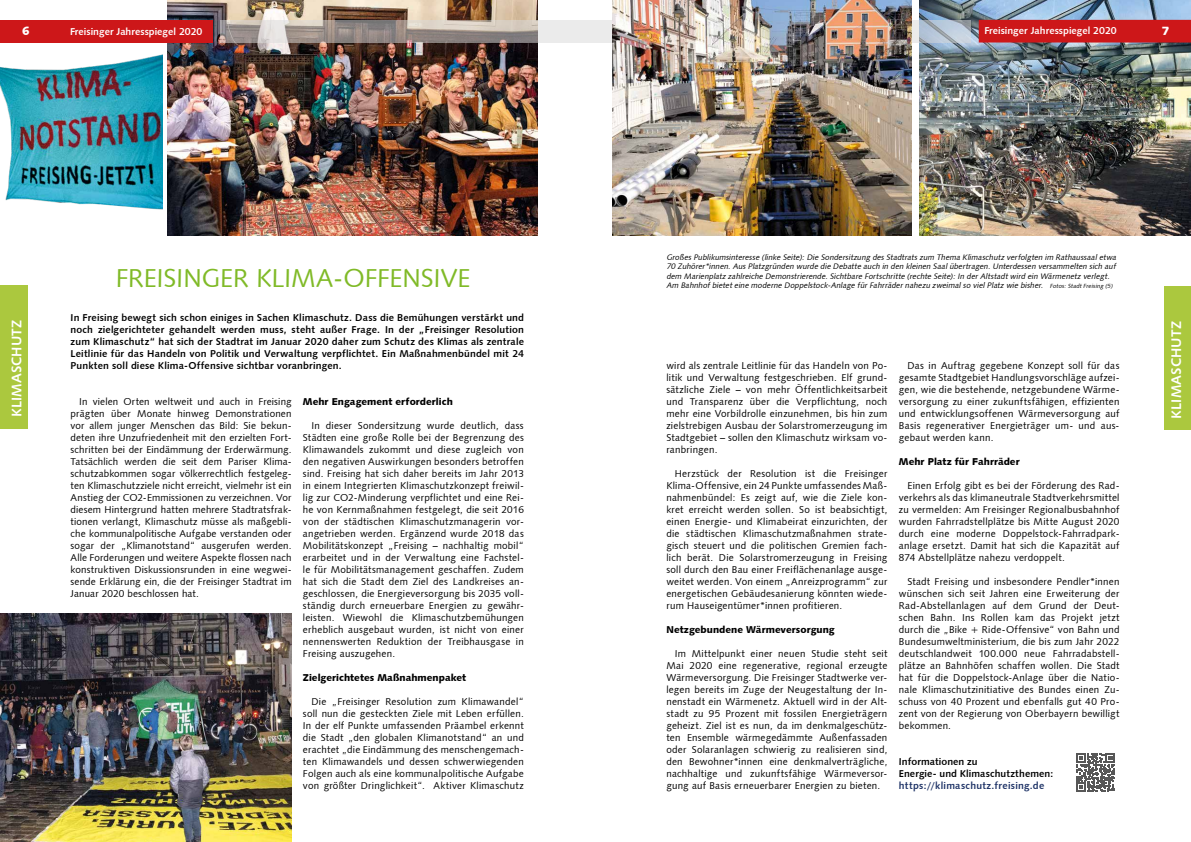
<style>
.page{position:relative;width:1191px;height:842px;background:#fff}
.page>*{position:absolute;margin:0;border:0;box-sizing:border-box;transform-origin:0 0}
.t1{font:26px "Humanist 531 BT Roman A";letter-spacing:-.005em;color:#80ba27}
.t2{font:14px "Humanist 531 BT Bold A";letter-spacing:.01em;color:#fff}
.t3{font:12px "Humanist 531 BT Black A";color:#fff}
.t4{font:10px/12px "Humanist 531 BT Roman A";letter-spacing:.02em;color:#000;text-align:justify}
.t5{font:10px/12px "Humanist 531 BT Bold A";letter-spacing:.01em;color:#000}
.t6{font:10px "Humanist 531 BT Black A";letter-spacing:.005em;color:#000}
.t7{font:10px "Humanist 531 BT Bold A";color:#fff}
.t8{font:10px "Humanist 531 BT Bold A";letter-spacing:.025em;color:#1c3165}
.t9{font:italic 8px/9.6px "Humanist 531 BT Roman A";color:#000}
.s1{font-size:6px}
</style>
<div class="page">
<img style="left:919px;top:0;width:272px;height:235px">
<img style="left:168px;top:0;width:369px;height:235px">
<img style="left:0;top:613px;width:292px;height:229px">
<div style="left:978px;top:20px;width:213px;height:23px;background:#cd1719"></div>
<div style="left:0;top:20px;width:213px;height:23px;background:#cd1719"></div>
<svg style="left:220px;top:20px;width:750px;height:23px;background:#b6b1ae"></svg>
<img style="left:612px;top:0;width:299px;height:235px">
<div style="left:1164px;top:286px;width:27px;height:144px;background:#abc83e"></div>
<div style="left:0;top:285px;width:27px;height:144px;background:#abc83e"></div>
<svg style="left:1076px;top:753px;width:38px;height:39px"></svg>
<img style="left:0;top:54px;width:162px;height:156px">
<p class="t3" style="left:22px;top:24px;width:9px">6</p>
<p class="t7" style="left:70px;top:25px;width:134px">Freisinger Jahresspiegel 2020</p>
<p class="t7" style="left:984px;top:24px;width:134px">Freisinger Jahresspiegel 2020</p>
<p class="t3" style="left:1161px;top:23px;width:9px">7</p>
<h1 class="t1" style="left:116px;top:262px;width:356px">FREISINGER KLIMA-OFFENSIVE</h1>
<p class="t9" style="left:666px;top:252px;width:453px">Großes Publikumsinteresse (linke Seite): Die Sondersitzung des Stadtrats zum Thema Klimaschutz verfolgten im Rathaussaal etwa 70 Zuhörer*innen. Aus Platzgründen wurde die Debatte auch in den kleinen Saal übertragen. Unterdessen versammelten sich auf dem Marienplatz zahlreiche Demonstrierende. Sichtbare Fortschritte (rechte Seite): In der Altstadt wird ein Wärmenetz verlegt.<br>Am Bahnhof bietet eine moderne Doppelstock-Anlage für Fahrräder nahezu zweimal so viel Platz wie bisher. <span class="s1">Fotos: Stadt Freising (5)</span></p>
<p class="t5" style="left:71px;top:311px;width:455px;text-align:justify">In Freising bewegt sich schon einiges in Sachen Klimaschutz. Dass die Bemühungen verstärkt und noch zielgerichteter gehandelt werden muss, steht außer Frage. In der „Freisinger Resolution zum Klimaschutz“ hat sich der Stadtrat im Januar 2020 daher zum Schutz des Klimas als zentrale Leitlinie für das Handeln von Politik und Verwaltung verpflichtet. Ein Maßnahmenbündel mit 24<br>Punkten soll diese Klima-Offensive sichtbar voranbringen.</p>
<h2 class="t2" style="left:8px;top:417px;width:99px;rotate:-90deg">KLIMASCHUTZ</h2>
<h2 class="t2" style="left:1167px;top:419px;width:99px;rotate:-90deg">KLIMASCHUTZ</h2>
<p class="t4" style="left:899px;top:359px;width:222px;text-indent:8px">Das in Auftrag gegebene Konzept soll für das gesamte Stadtgebiet Handlungsvorschläge aufzei&shy;gen, wie die bestehende, netzgebundene Wärme&shy;versorgung zu einer zukunftsfähigen, effizienten und entwicklungsoffenen Wärmeversorgung auf Basis regenerativer Energieträger um- und aus&shy;gebaut werden kann.</p>
<p class="t6" style="left:899px;top:455px;width:122px">Mehr Platz für Fahrräder</p>
<p class="t4" style="left:899px;top:479px;width:222px;text-indent:8px">Einen Erfolg gibt es bei der Förderung des Rad&shy;verkehrs als das klimaneutrale Stadtverkehrsmittel zu vermelden: Am Freisinger Regionalbusbahnhof wurden Fahrradstellplätze bis Mitte August 2020 durch eine moderne Doppelstock-Fahrradpark&shy;anlage ersetzt. Damit hat sich die Kapazität auf 874 Abstellplätze nahezu verdoppelt.</p>
<p class="t4" style="left:899px;top:575px;width:222px;text-indent:8px">Stadt Freising und insbesondere Pendler*innen wünschen sich seit Jahren eine Erweiterung der Rad-Abstellanlagen auf dem Grund der Deut&shy;schen Bahn. Ins Rollen kam das Projekt jetzt durch die „Bike + Ride-Offensive“ von Bahn und Bundesumweltministerium, die bis zum Jahr 2022 deutschlandweit 100.000 neue Fahrradabstell&shy;plätze an Bahnhöfen schaffen wollen. Die Stadt hat für die Doppelstock-Anlage über die Natio&shy;nale Klimaschutzinitiative des Bundes einen Zu&shy;schuss von 40 Prozent und ebenfalls gut 40 Pro&shy;zent von der Regierung von Oberbayern bewilligt bekommen.</p>
<p class="t5" style="left:899px;top:755px;width:156px">Informationen zu<br>Energie- und Klimaschutzthemen:</p>
<p class="t8" style="left:899px;top:779px;width:147px">https://klimaschutz.freising.de</p>
<p class="t4" style="left:666px;top:359px;width:223px">wird als zentrale Leitlinie für das Handeln von Po&shy;litik und Verwaltung festgeschrieben. Elf grund&shy;sätzliche Ziele – von mehr Öffentlichkeitsarbeit und Transparenz über die Verpflichtung, noch mehr eine Vorbildrolle einzunehmen, bis hin zum zielstrebigen Ausbau der Solarstromerzeugung im Stadtgebiet – sollen den Klimaschutz wirksam vo&shy;ranbringen.</p>
<p class="t4" style="left:666px;top:467px;width:223px;text-indent:8px">Herzstück der Resolution ist die Freisinger Klima-Offensive, ein 24 Punkte umfassendes Maß&shy;nahmenbündel: Es zeigt auf, wie die Ziele kon&shy;kret erreicht werden sollen. So ist beabsichtigt, einen Energie- und Klimabeirat einzurichten, der die städtischen Klimaschutzmaßnahmen strate&shy;gisch steuert und die politischen Gremien fach&shy;lich berät. Die Solarstromerzeugung in Freising soll durch den Bau einer Freiflächenanlage ausge&shy;weitet werden. Von einem „Anreizprogramm“ zur energetischen Gebäudesanierung könnten wiede&shy;rum Hauseigentümer*innen profitieren.</p>
<p class="t6" style="left:666px;top:623px;width:170px">Netzgebundene Wärmeversorgung</p>
<p class="t4" style="left:666px;top:647px;width:223px;text-indent:8px">Im Mittelpunkt einer neuen Studie steht seit Mai 2020 eine regenerative, regional erzeugte Wärmeversorgung. Die Freisinger Stadtwerke ver&shy;legen bereits im Zuge der Neugestaltung der In&shy;nenstadt ein Wärmenetz. Aktuell wird in der Alt&shy;stadt zu 95 Prozent mit fossilen Energieträgern geheizt. Ziel ist es nun, da im denkmalgeschütz&shy;ten Ensemble wärmegedämmte Außenfassaden oder Solaranlagen schwierig zu realisieren sind, den Bewohner*innen eine denkmalverträgliche, nachhaltige und zukunftsfähige Wärmeversor&shy;gung auf Basis erneuerbarer Energien zu bieten.</p>
<p class="t4" style="left:71px;top:395px;width:222px;text-indent:8px">In vielen Orten weltweit und auch in Freising prägten über Monate hinweg Demonstrationen vor allem junger Menschen das Bild: Sie bekun&shy;deten ihre Unzufriedenheit mit den erzielten Fort&shy;schritten bei der Eindämmung der Erderwärmung.<br>Tatsächlich werden die seit dem Pariser Klima&shy;schutzabkommen sogar völkerrechtlich festgeleg&shy;ten Klimaschutzziele nicht erreicht, vielmehr ist ein Anstieg der CO2-Emmissionen zu verzeichnen. Vor diesem Hintergrund hatten mehrere Stadtratsfrak&shy;tionen verlangt, Klimaschutz müsse als maßgebli&shy;che kommunalpolitische Aufgabe verstanden oder sogar der „Klimanotstand“ ausgerufen werden.<br>Alle Forderungen und weitere Aspekte flossen nach konstruktiven Diskussionsrunden in eine wegwei&shy;sende Erklärung ein, die der Freisinger Stadtrat im Januar 2020 beschlossen hat.</p>
<p class="t6" style="left:303px;top:395px;width:151px">Mehr Engagement erforderlich</p>
<p class="t4" style="left:303px;top:419px;width:222px;text-indent:8px">In dieser Sondersitzung wurde deutlich, dass Städten eine große Rolle bei der Begrenzung des Klimawandels zukommt und diese zugleich von den negativen Auswirkungen besonders betroffen sind. Freising hat sich daher bereits im Jahr 2013 in einem Integrierten Klimaschutzkonzept freiwil&shy;lig zur CO2-Minderung verpflichtet und eine Rei&shy;he von Kernmaßnahmen festgelegt, die seit 2016 von der städtischen Klimaschutzmanagerin vor&shy;angetrieben werden. Ergänzend wurde 2018 das Mobilitätskonzept „Freising – nachhaltig mobil“ erarbeitet und in der Verwaltung eine Fachstel&shy;le für Mobilitätsmanagement geschaffen. Zudem hat sich die Stadt dem Ziel des Landkreises an&shy;geschlossen, die Energieversorgung bis 2035 voll&shy;ständig durch erneuerbare Energien zu gewähr&shy;leisten. Wiewohl die Klimaschutzbemühungen erheblich ausgebaut wurden, ist nicht von einer nennenswerten Reduktion der Treibhausgase in Freising auszugehen.</p>
<p class="t6" style="left:303px;top:671px;width:165px">Zielgerichtetes Maßnahmenpaket</p>
<p class="t4" style="left:303px;top:695px;width:222px;text-indent:8px">Die „Freisinger Resolution zum Klimawandel“ soll nun die gesteckten Ziele mit Leben erfüllen.<br>In der elf Punkte umfassenden Präambel erkennt die Stadt „den globalen Klimanotstand“ an und erachtet „die Eindämmung des menschengemach&shy;ten Klimawandels und dessen schwerwiegenden Folgen auch als eine kommunalpolitische Aufgabe von größter Dringlichkeit“. Aktiver Klimaschutz</p>
</div>
